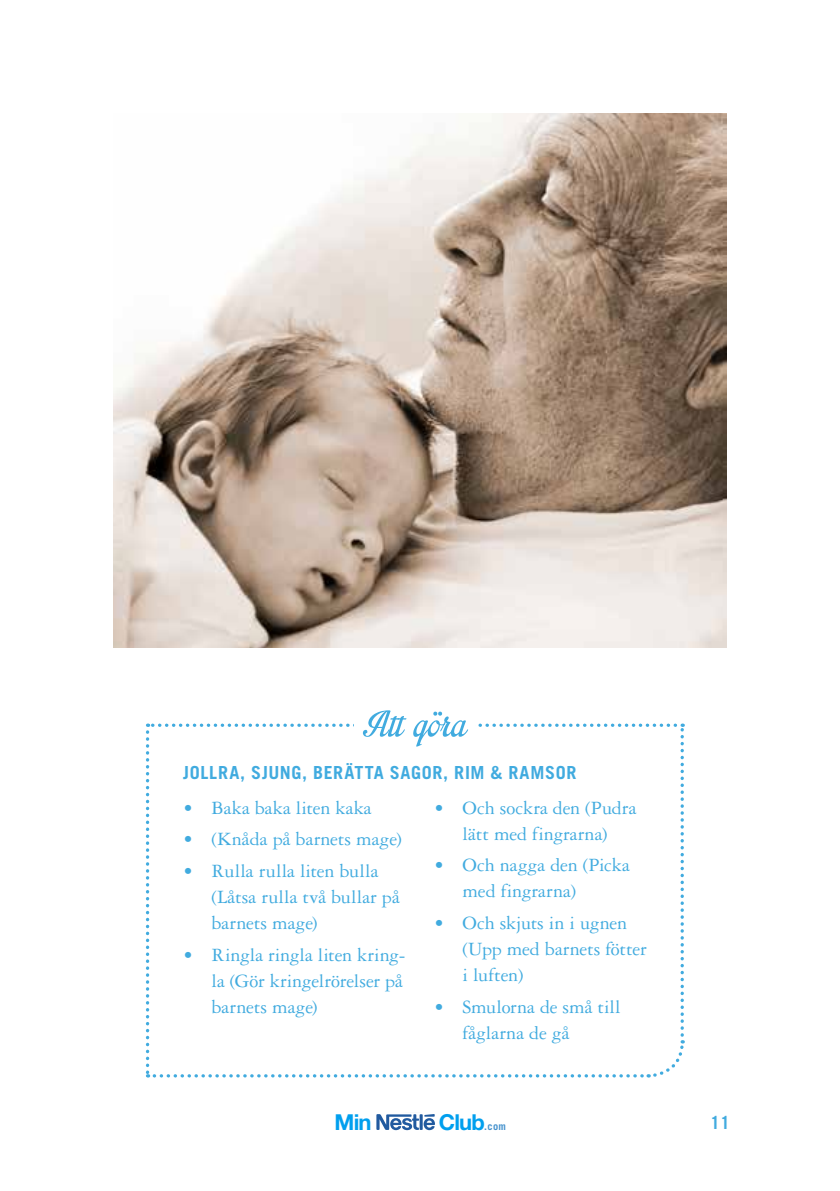
<style>
.page{position:relative;width:840px;height:1191px;background:#fff}
.page>*{position:absolute;margin:0;border:0;box-sizing:border-box;transform-origin:0 0}
.t1{font:50px "Impregnable Personal Use Only";letter-spacing:-.005em;color:#41abdf}
.t2{font:700 22px "Helvetica Neue LT Std";letter-spacing:-.035em;color:#009fee}
.t3{font:20px/26px "Garamond Three";color:#41abdf}
.t4{font:700 18px "Trade Gothic";letter-spacing:.035em;color:#41abdf}
.s1{font-family:"Trade Gothic";font-size:10.4px;color:#4692cd}
</style>
<div class="page">
<svg style="left:376px;top:1114px;width:59px;height:16px"></svg>
<img style="left:113px;top:113px;width:613px;height:535px">
<svg style="left:146px;top:723px;width:539px;height:355px"></svg>
<div style="left:354px;top:710px;width:121px;height:26px;background:#fff"></div>
<h1 class="t1" style="left:362px;top:702px;width:106px">Att göra</h1>
<p class="t4" style="left:183px;top:761px;width:394px">JOLLRA, SJUNG, BERÄTTA SAGOR, RIM &amp; RAMSOR</p>
<p class="t3" style="left:183px;top:794px;width:190px">• Baka baka liten kaka</p>
<p class="t3" style="left:183px;top:826px;width:220px">• (Knåda på barnets mage)</p>
<p class="t3" style="left:211px;top:858px;width:190px;text-indent:-28px">• Rulla rulla liten bulla (Låtsa rulla två bullar på barnets mage)</p>
<p class="t3" style="left:211px;top:941px;width:195px;text-indent:-28px">• Ringla ringla liten kring&shy;la (Gör kringelrörelser på barnets mage)</p>
<p class="t3" style="left:434px;top:794px;width:204px;text-align:center">• Och sockra den (Pudra lätt med fingrarna)</p>
<p class="t3" style="left:462px;top:852px;width:169px;text-indent:-28px">• Och nagga den (Picka med fingrarna)</p>
<p class="t3" style="left:462px;top:910px;width:186px;text-indent:-28px">• Och skjuts in i ugnen (Upp med barnets fötter i luften)</p>
<p class="t3" style="left:462px;top:993px;width:160px;text-indent:-28px">• Smulorna de små till fåglarna de gå</p>
<p class="t2" style="left:334px;top:1108px;width:39px">Min</p>
<p class="t2" style="left:438px;top:1108px;width:69px">Club<span class="s1">.com</span></p>
<p class="t4" style="left:709px;top:1111px;width:22px">11</p>
</div>
